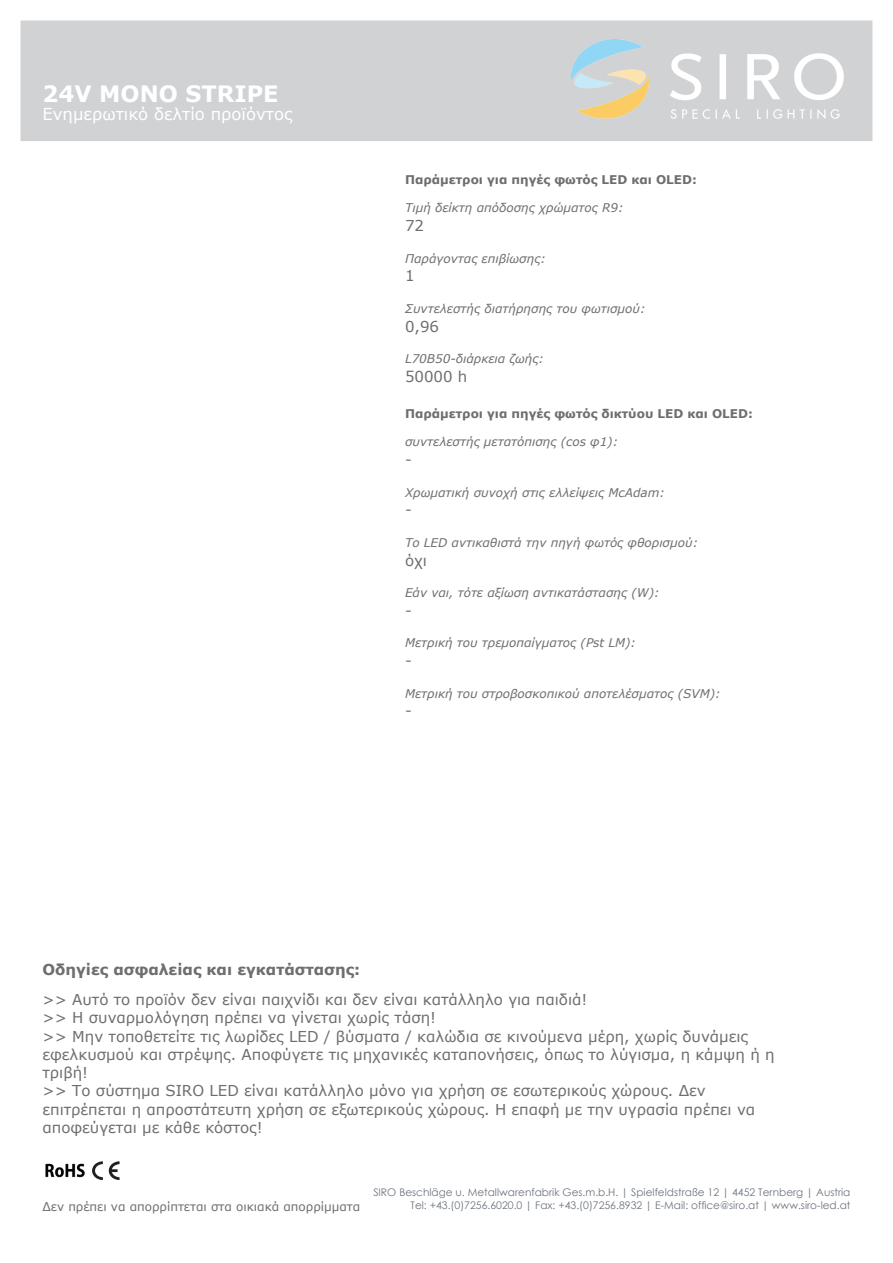
<style>
.page{position:relative;width:893px;height:1263px;background:#fff}
.page>*{position:absolute;margin:0;border:0;box-sizing:border-box;transform-origin:0 0}
.t1{font:700 22.5px "Verdana";color:#fff}
.t2{font:16.5px "Verdana";color:#fff}
.t3{font:15px/18.3px "Verdana";color:#6e6e6e}
.t4{font:700 15px "Verdana";color:#6e6e6e}
.t5{font:italic 12px "Verdana";color:#6e6e6e}
.t6{font:700 12px "Verdana";color:#6e6e6e}
.t7{font:12px "Verdana";color:#6e6e6e}
.t8{font:10.5px/12.6px "Century Gothic";color:#6d747f;text-align:right}
</style>
<div class="page">
<div style="left:21px;top:21px;width:851px;height:120px;background:#d1d2d4"></div>
<img style="left:571px;top:40px;width:272px;height:78px">
<img style="left:45px;top:1163px;width:40px;height:15px">
<svg style="left:92px;top:1161px;width:27px;height:19px"></svg>
<h1 class="t1" style="left:42px;top:80px;width:238px">24V MONO STRIPE</h1>
<p class="t2" style="left:42px;top:104px;width:251px">Ενημερωτικό δελτίο προϊόντος</p>
<p class="t6" style="left:405px;top:172px;width:293px">Παράμετροι για πηγές φωτός LED και OLED:</p>
<p class="t5" style="left:405px;top:200px;width:220px">Τιμή δείκτη απόδοσης χρώματος R9:</p>
<p class="t3" style="left:405px;top:216px;width:21px">72</p>
<p class="t5" style="left:405px;top:250px;width:142px">Παράγοντας επιβίωσης:</p>
<p class="t3" style="left:405px;top:266px;width:11px">1</p>
<p class="t5" style="left:405px;top:301px;width:242px">Συντελεστής διατήρησης του φωτισμού:</p>
<p class="t3" style="left:405px;top:316px;width:36px">0,96</p>
<p class="t5" style="left:405px;top:351px;width:140px">L70B50-διάρκεια ζωής:</p>
<p class="t3" style="left:405px;top:367px;width:64px">50000 h</p>
<p class="t6" style="left:405px;top:406px;width:349px">Παράμετροι για πηγές φωτός δικτύου LED και OLED:</p>
<p class="t5" style="left:405px;top:434px;width:215px">συντελεστής μετατόπισης (cos φ1):</p>
<p class="t3" style="left:405px;top:450px;width:8px">-</p>
<p class="t5" style="left:405px;top:484px;width:261px">Χρωματική συνοχή στις ελλείψεις McAdam:</p>
<p class="t3" style="left:405px;top:500px;width:8px">-</p>
<p class="t5" style="left:405px;top:535px;width:295px">Το LED αντικαθιστά την πηγή φωτός φθορισμού:</p>
<p class="t3" style="left:405px;top:550px;width:24px">όχι</p>
<p class="t5" style="left:405px;top:585px;width:256px">Εάν ναι, τότε αξίωση αντικατάστασης (W):</p>
<p class="t3" style="left:405px;top:601px;width:8px">-</p>
<p class="t5" style="left:405px;top:635px;width:233px">Μετρική του τρεμοπαίγματος (Pst LM):</p>
<p class="t3" style="left:405px;top:651px;width:8px">-</p>
<p class="t5" style="left:405px;top:685px;width:317px">Μετρική του στροβοσκοπικού αποτελέσματος (SVM):</p>
<p class="t3" style="left:405px;top:701px;width:8px">-</p>
<p class="t4" style="left:42px;top:960px;width:319px">Οδηγίες ασφαλείας και εγκατάστασης:</p>
<p class="t3" style="left:42px;top:990px;width:734px">&gt;&gt; Αυτό το προϊόν δεν είναι παιχνίδι και δεν είναι κατάλληλο για παιδιά!<br>&gt;&gt; Η συναρμολόγηση πρέπει να γίνεται χωρίς τάση!<br>&gt;&gt; Μην τοποθετείτε τις λωρίδες LED / βύσματα / καλώδια σε κινούμενα μέρη, χωρίς δυνάμεις εφελκυσμού και στρέψης. Αποφύγετε τις μηχανικές καταπονήσεις, όπως το λύγισμα, η κάμψη ή η τριβή!<br>&gt;&gt; Το σύστημα SIRO LED είναι κατάλληλο μόνο για χρήση σε εσωτερικούς χώρους. Δεν επιτρέπεται η απροστάτευτη χρήση σε εξωτερικούς χώρους. Η επαφή με την υγρασία πρέπει να αποφεύγεται με κάθε κόστος!</p>
<p class="t7" style="left:42px;top:1198px;width:319px">Δεν πρέπει να απορρίπτεται στα οικιακά απορρίμματα</p>
<p class="t8" style="left:373px;top:1186px;width:479px">SIRO Beschläge u. Metallwarenfabrik Ges.m.b.H. | Spielfeldstraße 12 | 4452 Ternberg | Austria<br>Tel: +43.(0)7256.6020.0 | Fax: +43.(0)7256.8932 | E-Mail: office@siro.at | www.siro-led.at</p>
</div>
